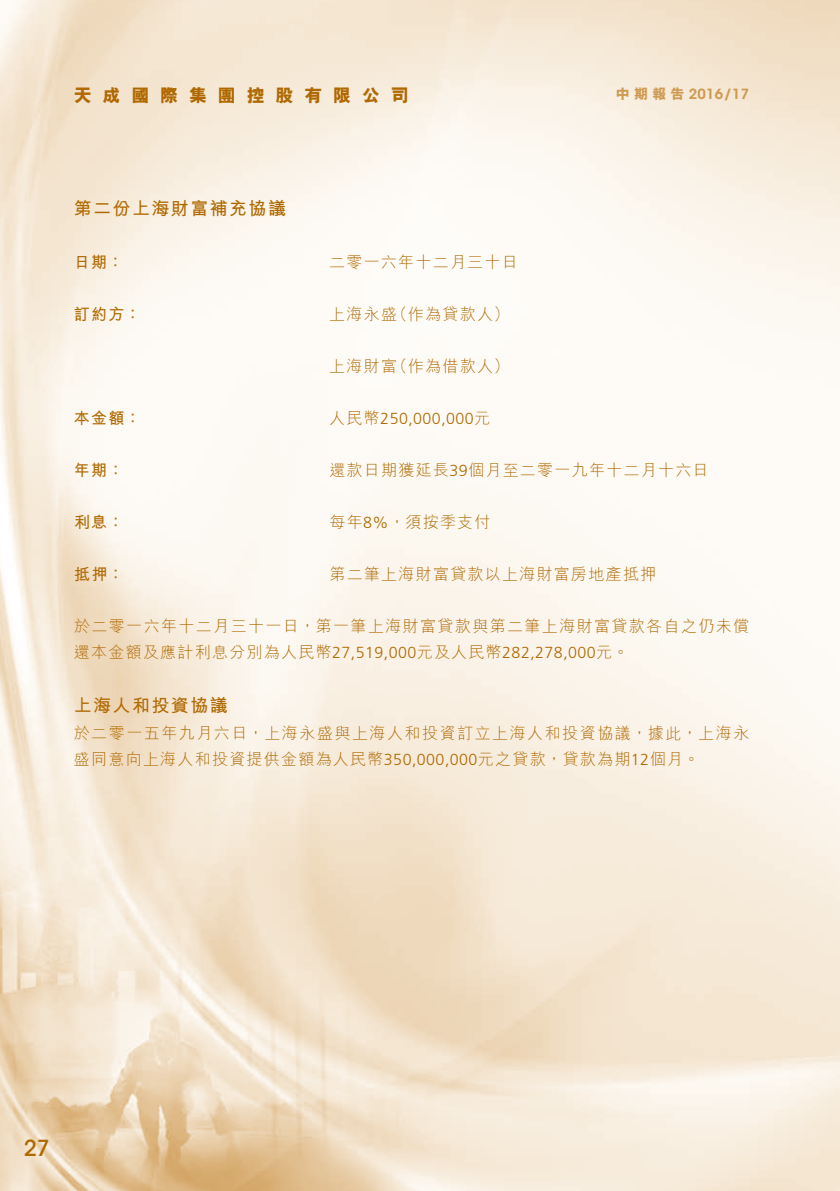
<style>
.page{position:relative;width:840px;height:1191px;background:#fff}
.page>*{position:absolute;margin:0;border:0;box-sizing:border-box;transform-origin:0 0}
.t1{font:500 22px "ITC Avant Garde Std";color:#b06900}
.t2{font:700 18px "M Hei HK";letter-spacing:.08em;color:#b06900}
.t3{font:800 18px "M Hei HK";letter-spacing:.6em;color:#b06900}
.t4{font:300 16px/26px "M Hei HK";letter-spacing:.08em;color:#b06900}
.t5{font:700 16px "M Hei HK";letter-spacing:.08em;color:#b06900}
.t6{font:300 16px "Frutiger LT Std";letter-spacing:.03em;color:#b06900}
.t7{font:600 14px "ITC Avant Garde Std";letter-spacing:.02em;color:#ce9b52}
.s1{font-family:"M Hei HK"}
.s2{font-family:"M Hei HK";font-weight:800}
.s3{font-family:"Frutiger LT Std"}
</style>
<div class="page">
<img style="left:0;top:0;width:839px;height:1191px">
<p class="t3" style="left:74px;top:84px;width:336px">天成國際集團控股有限公司</p>
<p class="t2" style="left:74px;top:195px;width:214px">第二份上海財富補充協議</p>
<p class="t5" style="left:74px;top:250px;width:51px">日期：</p>
<p class="t5" style="left:74px;top:302px;width:68px">訂約方：</p>
<p class="t5" style="left:74px;top:406px;width:68px">本金額：</p>
<p class="t4" style="left:329px;top:248px;width:190px">二零一六年十二月三十日</p>
<p class="t4" style="left:391px;top:300px;width:119px">（作為貸款人(</p>
<p class="t4" style="left:329px;top:300px;width:69px">上海永盛</p>
<p class="t4" style="left:329px;top:352px;width:69px">上海財富</p>
<p class="t6" style="left:329px;top:409px;width:162px"><span class="s1">人民幣</span>250,000,000<span class="s1">元</span></p>
<p class="t4" style="left:391px;top:352px;width:119px">（作為借款人(</p>
<p class="t7" style="left:615px;top:85px;width:135px"><span class="s2">中期報告</span> 2016/17</p>
<p class="t5" style="left:74px;top:458px;width:51px">年期：</p>
<p class="t5" style="left:74px;top:510px;width:51px">利息：</p>
<p class="t4" style="left:329px;top:456px;width:380px">還款日期獲延長<span class="s3">39</span>個月至二零一九年十二月十六日</p>
<p class="t4" style="left:329px;top:508px;width:162px">每年<span class="s3">8%</span>，須按季支付</p>
<p class="t4" style="left:329px;top:560px;width:328px">第二筆上海財富貸款以上海財富房地產抵押</p>
<p class="t5" style="left:74px;top:562px;width:51px">抵押：</p>
<p class="t4" style="left:74px;top:612px;width:676px">於二零一六年十二月三十一日，第一筆上海財富貸款與第二筆上海財富貸款各自之仍未償還本金額及應計利息分別為人民幣<span class="s3">27,519,000</span>元及人民幣<span class="s3">282,278,000</span>元。</p>
<p class="t2" style="left:74px;top:692px;width:155px">上海人和投資協議</p>
<p class="t4" style="left:74px;top:719px;width:676px">於二零一五年九月六日，上海永盛與上海人和投資訂立上海人和投資協議，據此，上海永盛同意向上海人和投資提供金額為人民幣<span class="s3">350,000,000</span>元之貸款，貸款為期<span class="s3">12</span>個月。</p>
<h1 class="t1" style="left:24px;top:1134px;width:27px">27</h1>
</div>
